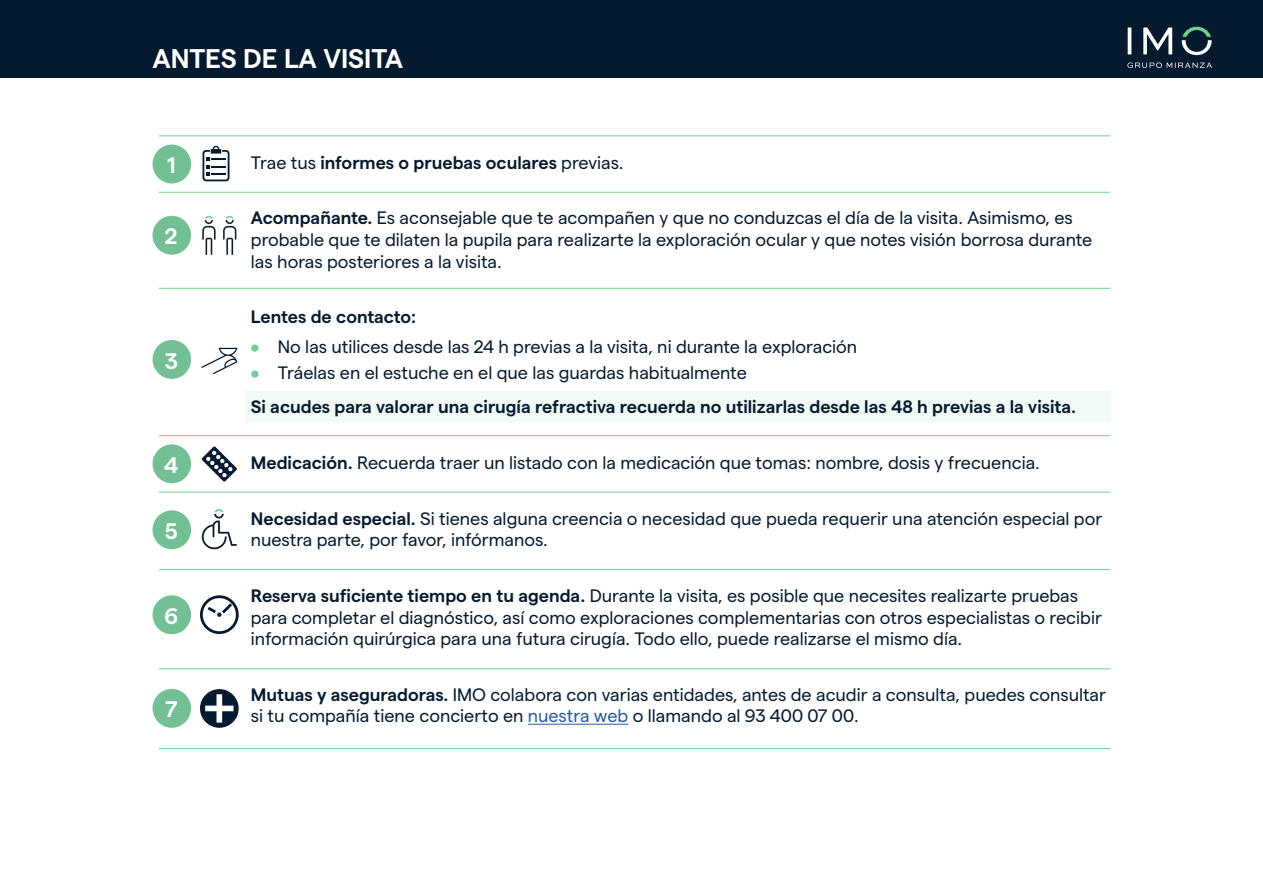
<style>
.page{position:relative;width:1263px;height:893px;background:#fff}
.page>*{position:absolute;margin:0;border:0;box-sizing:border-box;transform-origin:0 0}
.t1{font:600 27px "Matter";color:#fff}
.t2{font:600 22.5px "Matter";color:#fff}
.t3{font:18px/21.6px "Matter";color:#051a2e}
.t4{font:600 18px/34.3px "Matter";color:#051a2e}
.s1{font-weight:400}
.s2{font-weight:600}
.s3{font-weight:600;color:#73cf91}
.s4{color:#73cf91}
.s5{color:#265b9b}
</style>
<div class="page">
<div style="left:0;top:0;width:1263px;height:78px;background:#051a2e"></div>
<svg style="left:1182px;top:27px;width:30px;height:28px"></svg>
<svg style="left:1143px;top:28px;width:29px;height:26px"></svg>
<hr style="left:1128px;top:28px;width:3px;height:26px;background:#fff">
<svg style="left:1127px;top:62px;width:85px;height:6px"></svg>
<div style="left:245px;top:391px;width:865px;height:31px;background:#f2faf5"></div>
<hr style="left:528px;top:724px;width:100px;height:1px;background:#265b9b">
<svg style="left:202px;top:146px;width:27px;height:35px"></svg>
<svg style="left:202px;top:446px;width:35px;height:36px"></svg>
<svg style="left:201px;top:348px;width:36px;height:26px"></svg>
<svg style="left:202px;top:216px;width:14px;height:39px"></svg>
<svg style="left:223px;top:216px;width:13px;height:39px"></svg>
<svg style="left:202px;top:509px;width:35px;height:40px"></svg>
<div style="left:200px;top:595px;width:39px;height:39px;border:3px solid #051a2e;border-radius:50%"></div>
<svg style="left:205px;top:600px;width:30px;height:17px"></svg>
<svg style="left:200px;top:689px;width:39px;height:39px"></svg>
<div style="left:153px;top:145px;width:38px;height:38px;background:#74c095;border-radius:50%"></div>
<div style="left:153px;top:216px;width:38px;height:39px;background:#74c095;border-radius:50%"></div>
<div style="left:153px;top:340px;width:38px;height:39px;background:#74c095;border-radius:50%"></div>
<div style="left:153px;top:444px;width:38px;height:39px;background:#74c095;border-radius:50%"></div>
<div style="left:153px;top:510px;width:38px;height:39px;background:#74c095;border-radius:50%"></div>
<div style="left:153px;top:595px;width:38px;height:39px;background:#74c095;border-radius:50%"></div>
<div style="left:153px;top:689px;width:38px;height:39px;background:#74c095;border-radius:50%"></div>
<hr style="left:159px;top:136px;width:951px;height:1px;background:#73cf91">
<hr style="left:159px;top:748px;width:951px;height:1px;background:#73cf91">
<hr style="left:159px;top:192px;width:951px;height:1px;background:#73cf91">
<hr style="left:159px;top:288px;width:951px;height:1px;background:#73cf91">
<hr style="left:159px;top:435px;width:951px;height:1px;background:#73cf91">
<hr style="left:159px;top:492px;width:951px;height:1px;background:#73cf91">
<hr style="left:159px;top:569px;width:951px;height:1px;background:#73cf91">
<hr style="left:159px;top:669px;width:951px;height:1px;background:#73cf91">
<h1 class="t1" style="left:153px;top:44px;width:252px">ANTES DE LA VISITA</h1>
<p class="t2" style="left:167px;top:153px;width:10px">1</p>
<p class="t2" style="left:165px;top:224px;width:14px">2</p>
<p class="t2" style="left:165px;top:348px;width:15px">3</p>
<p class="t2" style="left:164px;top:453px;width:16px">4</p>
<p class="t2" style="left:165px;top:519px;width:15px">5</p>
<p class="t2" style="left:164px;top:603px;width:15px">6</p>
<p class="t2" style="left:165px;top:697px;width:14px">7</p>
<p class="t4" style="left:251px;top:145px;width:374px"><span class="s1">Trae tus</span> informes o pruebas oculares <span class="s1">previas.</span></p>
<p class="t3" style="left:251px;top:208px;width:843px"><span class="s2">Acompañante.</span> Es aconsejable que te acompañen y que no conduzcas el día de la visita. Asimismo, es probable que te dilaten la pupila para realizarte la exploración ocular y que notes visión borrosa durante las horas posteriores a la visita.</p>
<p class="t4" style="left:251px;top:300px;width:167px">Lentes de contacto:</p>
<p class="t3" style="left:251px;top:337px;width:608px"><span class="s3">•</span> No las utilices desde las 24 h previas a la visita, ni durante la exploración</p>
<p class="t4" style="left:251px;top:355px;width:827px"><span class="s4">•</span> <span class="s1">Tráelas en el estuche en el que las guardas habitualmente<br></span>Si acudes para valorar una cirugía refractiva recuerda no utilizarlas desde las 48 h previas a la visita.</p>
<p class="t3" style="left:251px;top:453px;width:790px"><span class="s2">Medicación.</span> Recuerda traer un listado con la medicación que tomas: nombre, dosis y frecuencia.</p>
<p class="t3" style="left:251px;top:509px;width:853px"><span class="s2">Necesidad especial.</span> Si tienes alguna creencia o necesidad que pueda requerir una atención especial por nuestra parte, por favor, infórmanos.</p>
<p class="t3" style="left:251px;top:586px;width:852px"><span class="s2">Reserva suficiente tiempo en tu agenda.</span> Durante la visita, es posible que necesites realizarte pruebas para completar el diagnóstico, así como exploraciones complementarias con otros especialistas o recibir información quirúrgica para una futura cirugía. Todo ello, puede realizarse el mismo día.</p>
<p class="t3" style="left:251px;top:685px;width:857px"><span class="s2">Mutuas y aseguradoras.</span> IMO colabora con varias entidades, antes de acudir a consulta, puedes consultar si tu compañía tiene concierto en <span class="s5">nuestra web</span> o llamando al 93 400 07 00.</p>
</div>
